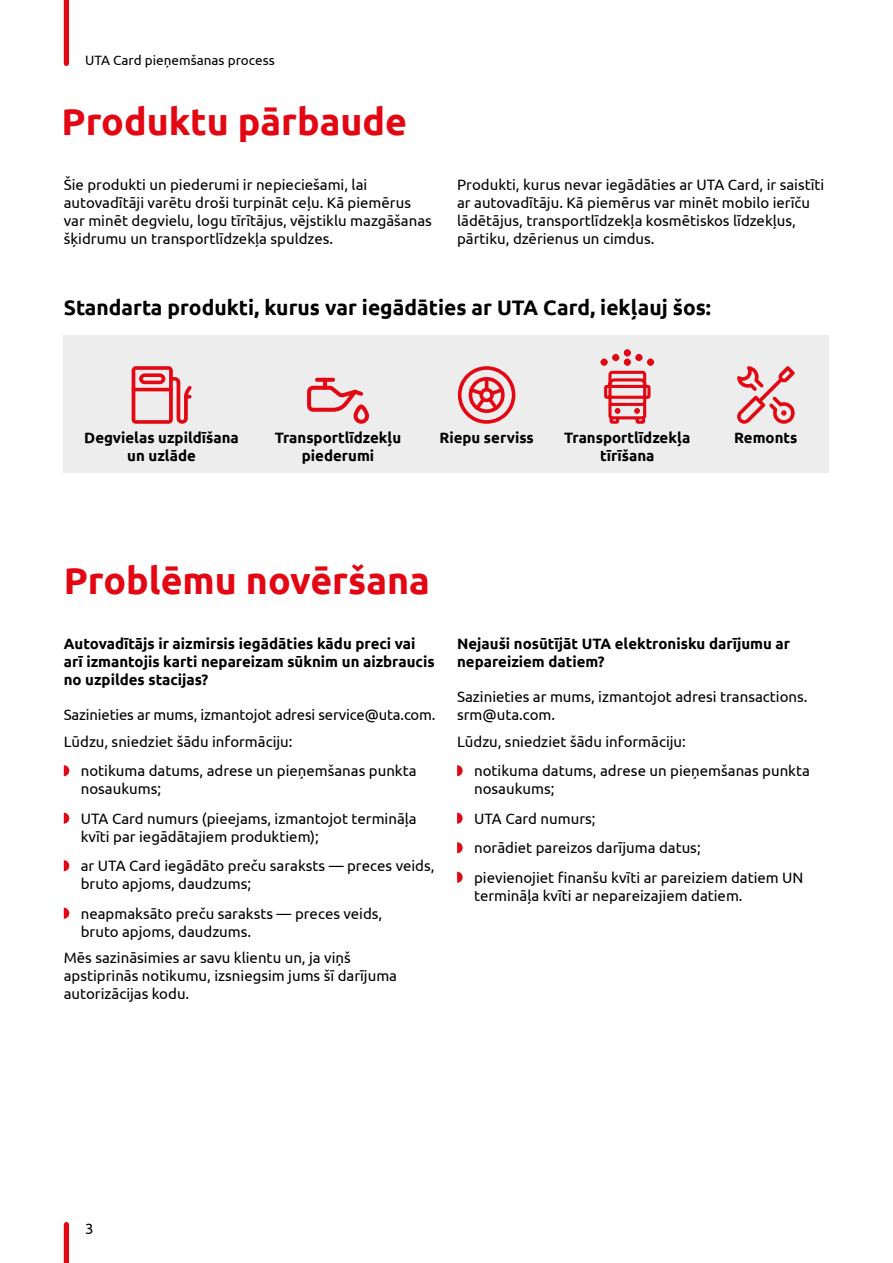
<style>
.page{position:relative;width:893px;height:1263px;background:#fff}
.page>*{position:absolute;margin:0;border:0;box-sizing:border-box;transform-origin:0 0}
.t1{font:700 37.5px "Ubuntu";color:#e30613}
.t2{font:700 21px "Ubuntu";color:#000}
.t3{font:15px/18px "Ubuntu";color:#000}
.t4{font:700 15px/18px "Ubuntu";color:#000}
.t5{font:13.5px "Ubuntu";color:#000}
</style>
<div class="page">
<div style="left:64px;top:335px;width:765px;height:138px;background:#ededed"></div>
<div style="left:64px;top:0;width:5px;height:63px;background:#e30613"></div>
<svg style="left:64px;top:765px;width:5px;height:11px"></svg>
<svg style="left:64px;top:813px;width:5px;height:11px"></svg>
<svg style="left:64px;top:860px;width:5px;height:11px"></svg>
<svg style="left:64px;top:908px;width:5px;height:11px"></svg>
<svg style="left:457px;top:765px;width:6px;height:11px"></svg>
<svg style="left:457px;top:813px;width:6px;height:11px"></svg>
<svg style="left:457px;top:842px;width:6px;height:11px"></svg>
<svg style="left:457px;top:872px;width:6px;height:11px"></svg>
<div style="left:64px;top:1224px;width:5px;height:39px;background:#e30613"></div>
<svg style="left:132px;top:366px;width:60px;height:58px"></svg>
<svg style="left:737px;top:366px;width:58px;height:58px"></svg>
<svg style="left:323px;top:378px;width:4px;height:12px"></svg>
<svg style="left:315px;top:378px;width:20px;height:4px"></svg>
<svg style="left:307px;top:386px;width:62px;height:38px"></svg>
<svg style="left:458px;top:366px;width:57px;height:58px"></svg>
<svg style="left:601px;top:349px;width:53px;height:75px"></svg>
<p class="t5" style="left:85px;top:52px;width:191px">UTA Card pieņemšanas process</p>
<h1 class="t1" style="left:62px;top:99px;width:347px">Produktu pārbaude</h1>
<p class="t3" style="left:64px;top:176px;width:370px">Šie produkti un piederumi ir nepieciešami, lai autovadītāji varētu droši turpināt ceļu. Kā piemērus var minēt degvielu, logu tīrītājus, vējstiklu mazgāšanas šķidrumu un transportlīdzekļa spuldzes.</p>
<p class="t3" style="left:457px;top:176px;width:369px">Produkti, kurus nevar iegādāties ar UTA Card, ir saistīti ar autovadītāju. Kā piemērus var minēt mobilo ierīču lādētājus, transportlīdzekļa kosmētiskos līdzekļus, pārtiku, dzērienus un cimdus.</p>
<h2 class="t2" style="left:64px;top:295px;width:649px">Standarta produkti, kurus var iegādāties ar UTA Card, iekļauj šos:</h2>
<p class="t4" style="left:84px;top:429px;width:156px;text-align:center">Degvielas uzpildīšana un uzlāde</p>
<p class="t4" style="left:275px;top:429px;width:128px">Transportlīdzekļu</p>
<p class="t4" style="left:734px;top:429px;width:65px">Remonts</p>
<p class="t4" style="left:439px;top:429px;width:96px">Riepu serviss</p>
<p class="t4" style="left:564px;top:429px;width:128px;text-align:center">Transportlīdzekļa tīrīšana</p>
<p class="t4" style="left:302px;top:447px;width:74px">piederumi</p>
<h1 class="t1" style="left:64px;top:558px;width:368px">Problēmu novēršana</h1>
<p class="t4" style="left:64px;top:635px;width:372px">Autovadītājs ir aizmirsis iegādāties kādu preci vai arī izmantojis karti nepareizam sūknim un aizbraucis no uzpildes stacijas?</p>
<p class="t3" style="left:64px;top:701px;width:373px;line-height:26.5px">Sazinieties ar mums, izmantojot adresi service@uta.com.<br>Lūdzu, sniedziet šādu informāciju:</p>
<p class="t3" style="left:81px;top:761px;width:337px">notikuma datums, adrese un pieņemšanas punkta nosaukums;</p>
<p class="t3" style="left:81px;top:809px;width:337px">UTA Card numurs (pieejams, izmantojot termināļa kvīti par iegādātajiem produktiem);</p>
<p class="t3" style="left:81px;top:856px;width:355px">ar UTA Card iegādāto preču saraksts — preces veids, bruto apjoms, daudzums;</p>
<p class="t3" style="left:81px;top:904px;width:303px">neapmaksāto preču saraksts — preces veids, bruto apjoms, daudzums.</p>
<p class="t3" style="left:64px;top:948px;width:335px">Mēs sazināsimies ar savu klientu un, ja viņš apstiprinās notikumu, izsniegsim jums šī darījuma autorizācijas kodu.</p>
<p class="t4" style="left:457px;top:635px;width:335px">Nejauši nosūtījāt UTA elektronisku darījumu ar nepareiziem datiem?</p>
<p class="t3" style="left:457px;top:687px;width:352px">Sazinieties ar mums, izmantojot adresi transactions. srm@uta.com.</p>
<p class="t3" style="left:474px;top:726px;width:337px;line-height:29.5px;text-indent:-17px">Lūdzu, sniedziet šādu informāciju:<br>notikuma datums, adrese un pieņemšanas punkta</p>
<p class="t3" style="left:474px;top:774px;width:331px;line-height:29.5px">nosaukums;<br>UTA Card numurs;<br>norādiet pareizos darījuma datus;<br>pievienojiet finanšu kvīti ar pareiziem datiem UN</p>
<p class="t3" style="left:474px;top:886px;width:270px">termināļa kvīti ar nepareizajiem datiem.</p>
<p class="t3" style="left:85px;top:1219px;width:10px">3</p>
</div>
